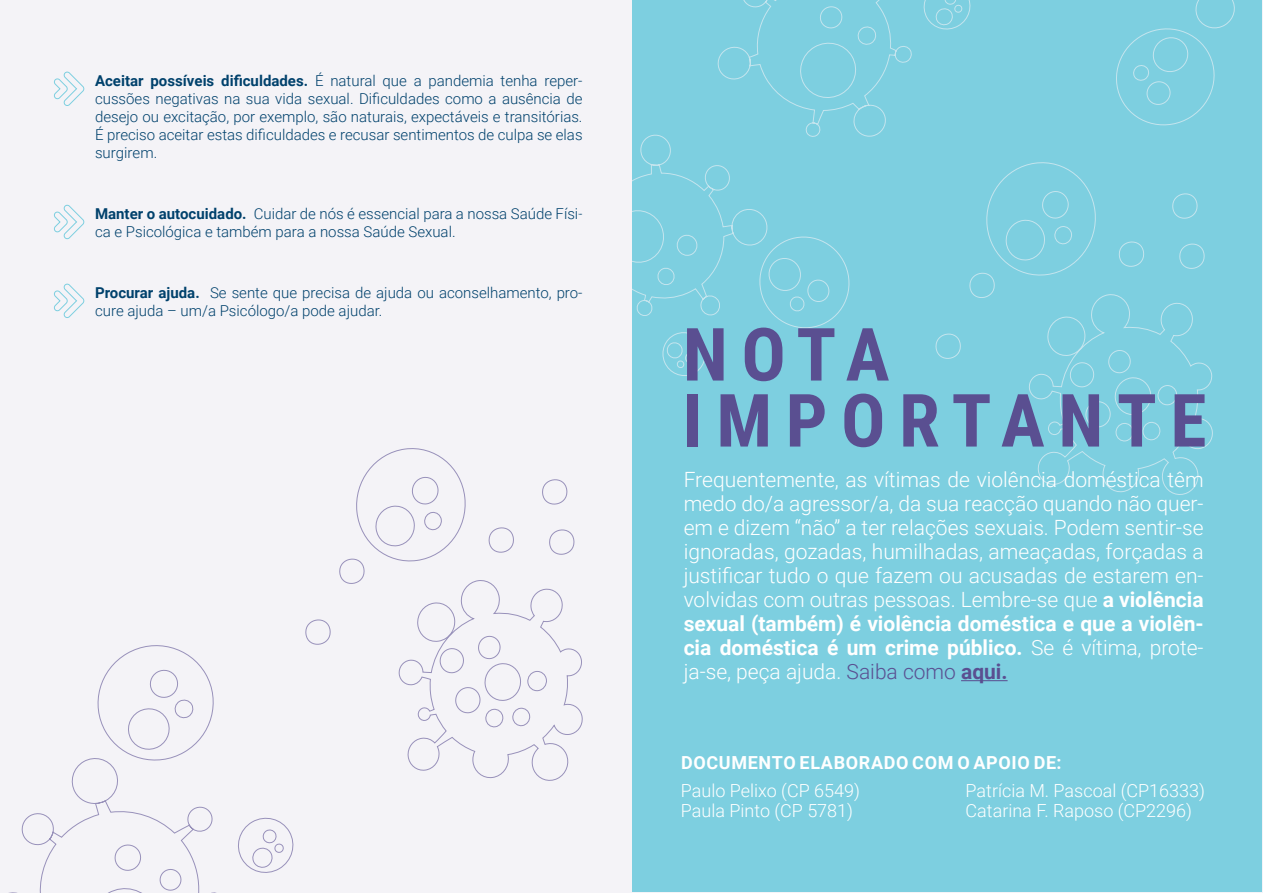
<style>
.page{position:relative;width:1263px;height:893px;background:#f4f3f7}
.page>*{position:absolute;margin:0;border:0;box-sizing:border-box;transform-origin:0 0}
.t1{font:700 73.5px/66px "Roboto Condensed";letter-spacing:.185em;color:#5a4f91}
.t2{font:300 21px/24px "Roboto";color:#fff;text-align:justify}
.t3{font:300 18px/19.5px "Roboto";color:#fff}
.t4{font:700 18px "Roboto";letter-spacing:.035em;color:#fff}
.t5{font:300 15px/18px "Roboto";color:#00416c}
.s1{font-weight:700}
.s2{color:#5a4f91}
.s3{font-weight:700;color:#5a4f91}
</style>
<div class="page">
<svg style="left:54px;top:71px;width:31px;height:35px"></svg>
<svg style="left:54px;top:204px;width:31px;height:36px"></svg>
<svg style="left:54px;top:283px;width:31px;height:35px"></svg>
<div style="left:632px;top:0;width:630px;height:892px;background:#7dcfe0"></div>
<svg style="left:717px;top:0;width:254px;height:137px"></svg>
<svg style="left:1116px;top:0;width:119px;height:126px"></svg>
<svg style="left:632px;top:132px;width:223px;height:244px"></svg>
<svg style="left:935px;top:162px;width:278px;height:333px"></svg>
<svg style="left:9px;top:645px;width:285px;height:248px"></svg>
<svg style="left:305px;top:448px;width:278px;height:333px"></svg>
<hr style="left:961px;top:680px;width:46px;height:1px;background:#5a4f91">
<p class="t5" style="left:95px;top:71px;width:489px;text-align:justify"><span class="s1">Aceitar possíveis dificuldades.</span> É natural que a pandemia tenha reper&shy;cussões negativas na sua vida sexual. Dificuldades como a ausência de desejo ou excitação, por exemplo, são naturais, expectáveis e transitórias.<br>É preciso aceitar estas dificuldades e recusar sentimentos de culpa se elas surgirem.</p>
<p class="t5" style="left:95px;top:204px;width:489px"><span class="s1">Manter o autocuidado.</span> Cuidar de nós é essencial para a nossa Saúde Físi&shy;ca e Psicológica e também para a nossa Saúde Sexual.</p>
<p class="t5" style="left:95px;top:283px;width:489px"><span class="s1">Procurar ajuda.</span> Se sente que precisa de ajuda ou aconselhamento, pro&shy;cure ajuda – um/a Psicólogo/a pode ajudar.</p>
<h1 class="t1" style="left:683px;top:319px;width:525px">NOTA<br>IMPORTANTE</h1>
<p class="t2" style="left:684px;top:467px;width:521px">Frequentemente, as vítimas de violência doméstica têm medo do/a agressor/a, da sua reacção quando não quer&shy;em e dizem “não” a ter relações sexuais. Podem sentir-se ignoradas, gozadas, humilhadas, ameaçadas, forçadas a justificar tudo o que fazem ou acusadas de estarem en&shy;volvidas com outras pessoas. Lembre-se que <span class="s1">a violência sexual (também) é violência doméstica e que a violên&shy;cia doméstica é um crime público.</span> Se é vítima, prote&shy;ja-se, peça ajuda. <span class="s2">Saiba como</span> <span class="s3">aqui.</span></p>
<p class="t4" style="left:681px;top:750px;width:382px">DOCUMENTO ELABORADO COM O APOIO DE:</p>
<p class="t3" style="left:681px;top:780px;width:181px">Paulo Pelixo (CP 6549)<br>Paula Pinto (CP 5781)</p>
<p class="t3" style="left:965px;top:780px;width:241px">Patrícia M. Pascoal (CP16333)<br>Catarina F. Raposo (CP2296)</p>
</div>
